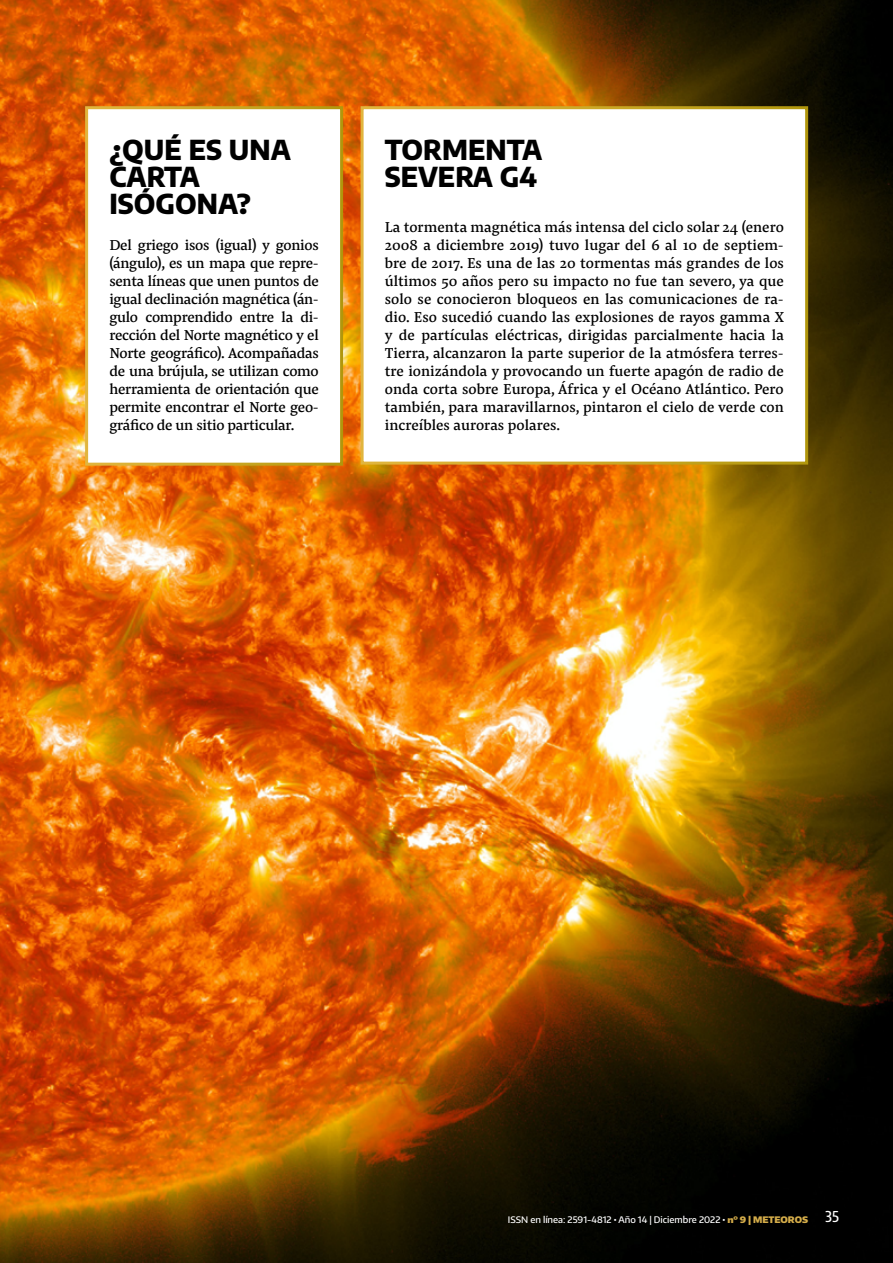
<style>
.page{position:relative;width:893px;height:1263px;background:#fff}
.page>*{position:absolute;margin:0;border:0;box-sizing:border-box;transform-origin:0 0}
.t1{font:800 27px/27px "Encode Sans";color:#000}
.t2{font:15px/18px "Pensum Pro";letter-spacing:-.02em;color:#000;text-align:justify}
.t3{font:500 9px "Encode Sans";color:#fff}
.s1{font-family:"Fira Sans";font-weight:400}
.s2{font-weight:900;color:#d5ad4a}
.s3{font-family:"Encode Sans Condensed";font-size:15px}
</style>
<div class="page">
<img style="left:0;top:0;width:893px;height:1263px">
<div style="left:362px;top:108px;width:445px;height:355px;background:#fff"></div>
<div style="left:361px;top:106px;width:447px;height:359px;border:3px solid #fff"></div>
<div style="left:87px;top:108px;width:255px;height:356px;background:#fff"></div>
<div style="left:85px;top:106px;width:258px;height:360px;border:3px solid #fff"></div>
<h1 class="t1" style="left:109px;top:135px;width:183px">¿QUÉ ES UNA<br>CARTA<br>ISÓGONA?</h1>
<p class="t2" style="left:109px;top:236px;width:211px">Del griego isos (igual) y gonios (ángulo), es un mapa que repre&shy;senta líneas que unen puntos de igual declinación magnética (án&shy;gulo comprendido entre la di&shy;rección del Norte magnético y el Norte geográfico). Acompañadas de una brújula, se utilizan como herramienta de orientación que permite encontrar el Norte geo&shy;gráfico de un sitio particular.</p>
<h1 class="t1" style="left:385px;top:135px;width:159px">TORMENTA<br>SEVERA G4</h1>
<p class="t2" style="left:385px;top:218px;width:401px">La tormenta magnética más intensa del ciclo solar 24 (enero 2008 a diciembre 2019) tuvo lugar del 6 al 10 de septiem&shy;bre de 2017. Es una de las 20 tormentas más grandes de los últimos 50 años pero su impacto no fue tan severo, ya que solo se conocieron bloqueos en las comunicaciones de ra&shy;dio. Eso sucedió cuando las explosiones de rayos gamma X y de partículas eléctricas, dirigidas parcialmente hacia la Tierra, alcanzaron la parte superior de la atmósfera terres&shy;tre ionizándola y provocando un fuerte apagón de radio de onda corta sobre Europa, África y el Océano Atlántico. Pero también, para maravillarnos, pintaron el cielo de verde con increíbles auroras polares.</p>
<p class="t3" style="left:508px;top:1213px;width:333px">ISSN en línea: 2591-4812 <span class="s1">•</span> Año 14 | Diciembre 2022 <span class="s1">•</span> <span class="s2">n° 9 | METEOROS</span> <span class="s3">35</span></p>
</div>
